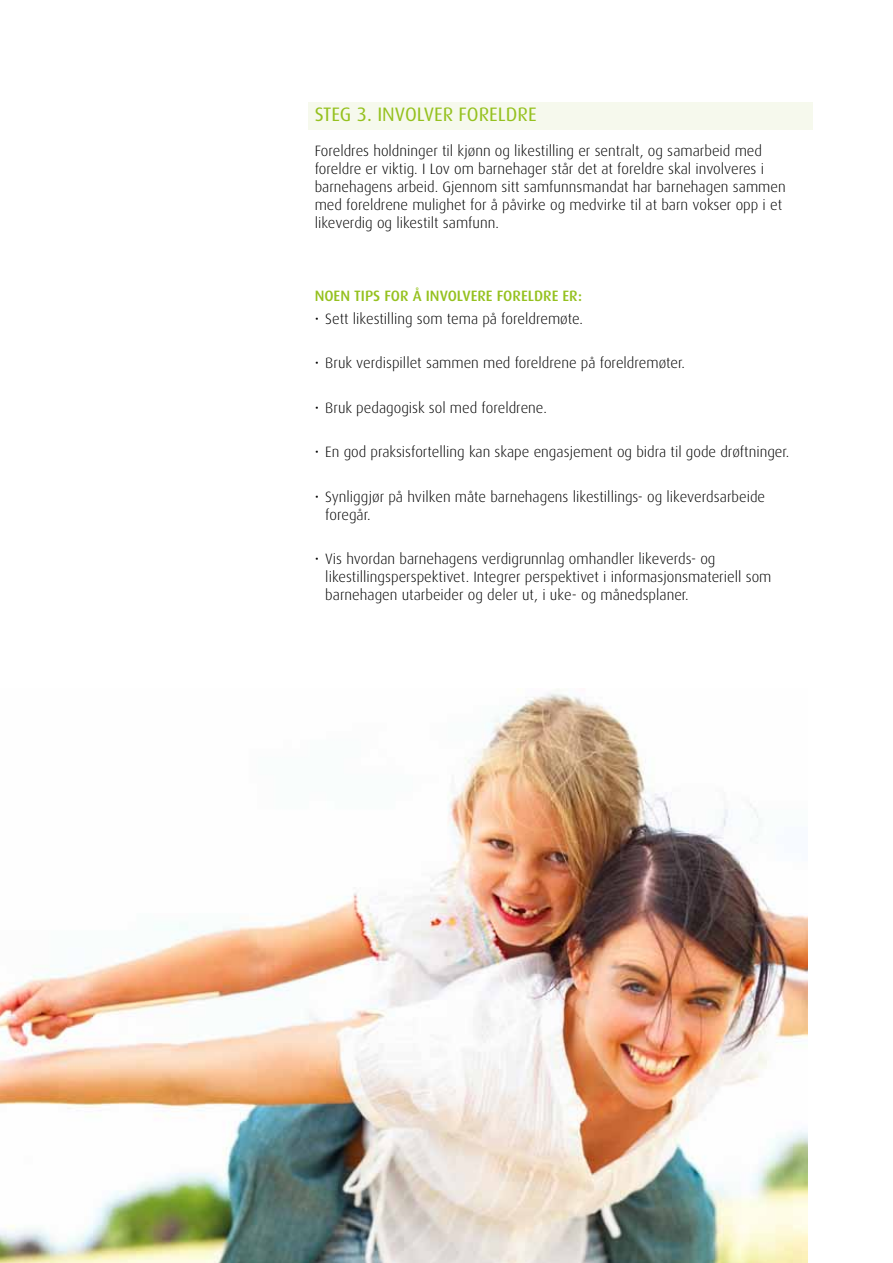
<style>
.page{position:relative;width:893px;height:1263px;background:#fff}
.page>*{position:absolute;margin:0;border:0;box-sizing:border-box;transform-origin:0 0}
.t1{font:19.5px "Dax";letter-spacing:.015em;color:#95c11f}
.t2{font:300 15px/18px "Dax";color:#000}
.t3{font:500 15px "Dax";color:#95c11f}
</style>
<div class="page">
<div style="left:308px;top:102px;width:505px;height:28px;background:#f6f9ed"></div>
<img style="left:0;top:689px;width:808px;height:574px">
<h1 class="t1" style="left:315px;top:104px;width:224px">STEG 3. INVOLVER FORELDRE</h1>
<p class="t2" style="left:315px;top:142px;width:473px">Foreldres holdninger til kjønn og likestilling er sentralt, og samarbeid med foreldre er viktig. I Lov om barnehager står det at foreldre skal involveres i barnehagens arbeid. Gjennom sitt samfunnsmandat har barnehagen sammen med foreldrene mulighet for å påvirke og medvirke til at barn vokser opp i et likeverdig og likestilt samfunn.</p>
<p class="t3" style="left:315px;top:288px;width:269px">NOEN TIPS FOR Å INVOLVERE FORELDRE ER:</p>
<p class="t2" style="left:315px;top:310px;width:270px">• Sett likestilling som tema på foreldremøte.</p>
<p class="t2" style="left:315px;top:354px;width:372px">• Bruk verdispillet sammen med foreldrene på foreldremøter.</p>
<p class="t2" style="left:315px;top:399px;width:234px">• Bruk pedagogisk sol med foreldrene.</p>
<p class="t2" style="left:315px;top:443px;width:476px">• En god praksisfortelling kan skape engasjement og bidra til gode drøftninger.</p>
<p class="t2" style="left:325px;top:488px;width:441px;text-indent:-11px">• Synliggjør på hvilken måte barnehagens likestillings- og likeverdsarbeide foregår.</p>
<p class="t2" style="left:325px;top:550px;width:448px;text-indent:-11px">• Vis hvordan barnehagens verdigrunnlag omhandler likeverds- og likestillingsperspektivet. Integrer perspektivet i informasjonsmateriell som barnehagen utarbeider og deler ut, i uke- og månedsplaner.</p>
</div>
